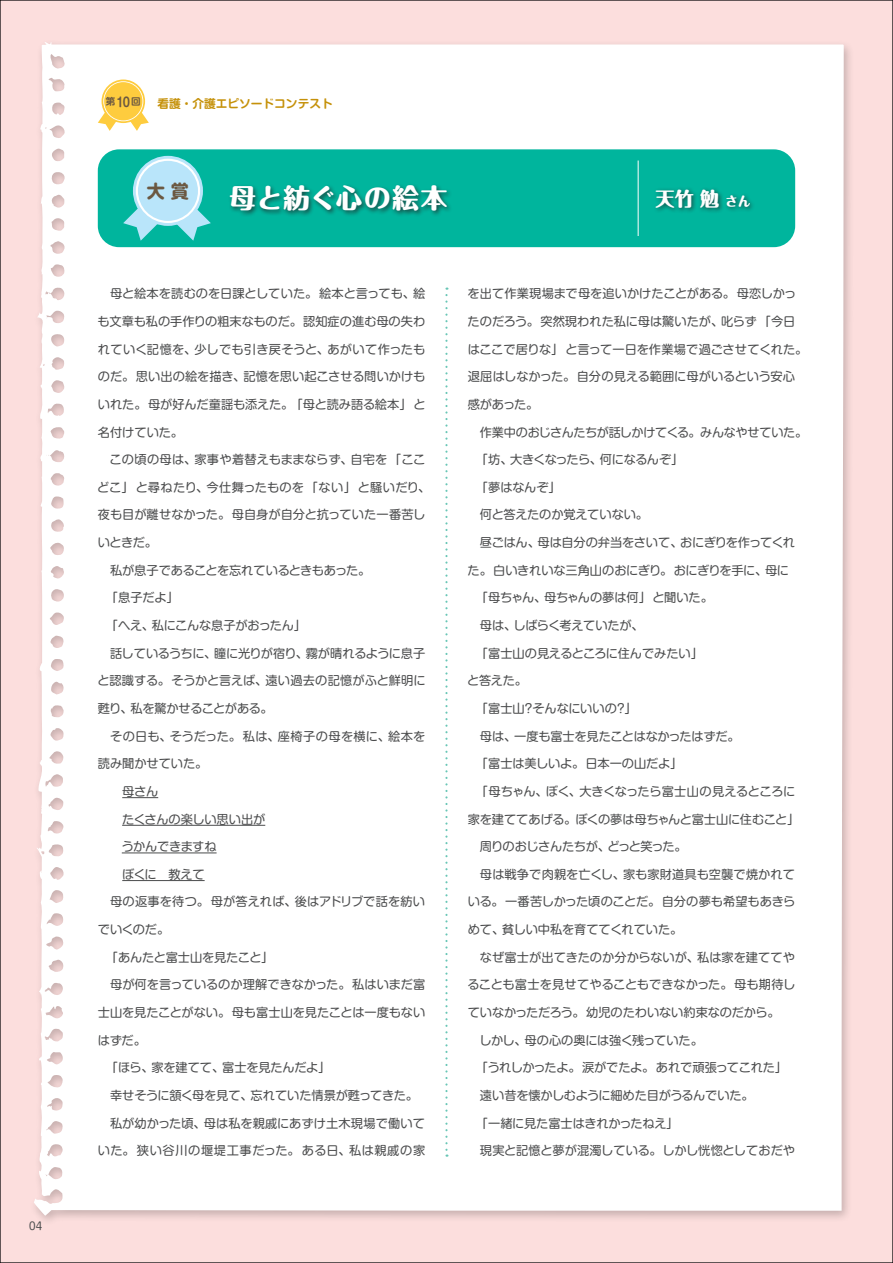
<style>
.page{position:relative;width:893px;height:1263px;background:#fcdedd}
.page>*{position:absolute;margin:0;border:0;box-sizing:border-box;transform-origin:0 0}
.t1{font:800 26.55px "Maru Fo Pro";letter-spacing:.02em;color:#fff}
.t2{font:800 19.2px "Maru Fo Pro";color:#fff}
.t3{font:700 18px "Shin M Go Pr 6";color:#6b5841}
.t4{font:12.15px "Shin M Go Pr 6";letter-spacing:-.01em;color:#4b4c4d}
.t5{font:12.15px "Shin M Go Pr 6";letter-spacing:-.03em;color:#4b4c4d}
.t6{font:12.15px "Shin M Go Pr 6";letter-spacing:.02em;color:#4b4c4d}
.t7{font:12.15px "Shin M Go Pr 6";letter-spacing:.01em;color:#4b4c4d}
.t8{font:12.15px "Shin M Go Pr 6";letter-spacing:.015em;color:#4b4c4d}
.t9{font:12.15px "Shin M Go Pr 6";letter-spacing:.05em;color:#4b4c4d}
.t10{font:12.15px "Shin M Go Pr 6";letter-spacing:-.055em;color:#4b4c4d}
.t11{font:12.15px "Shin M Go Pr 6";letter-spacing:-.05em;color:#4b4c4d}
.t12{font:700 11.7px "Shin M Go Pr 6 De";color:#c5910a}
.t13{font:10.65px "Shin M Go Pr 6";color:#4b4c4d}
.t14{font:700 9.6px "Shin M Go Pr 6 De";color:#6b5841}
.s1{font-size:12.75px}
</style>
<div class="page">
<div style="left:29px;top:37px;width:826px;height:1189px;background:#231f20;opacity:.25"></div>
<div style="left:34px;top:41px;width:810px;height:1175px;background:#fff"></div>
<div style="left:102px;top:80px;width:43px;height:43px;background:#fecc3e;border-radius:50%"></div>
<svg style="left:98px;top:81px;width:51px;height:50px"></svg>
<svg style="left:445px;top:288px;width:3px;height:869px"></svg>
<hr style="left:122px;top:797px;width:36px;height:1px;background:#4b4c4d">
<hr style="left:122px;top:825px;width:143px;height:1px;background:#4b4c4d">
<hr style="left:122px;top:853px;width:95px;height:1px;background:#4b4c4d">
<hr style="left:122px;top:880px;width:83px;height:1px;background:#4b4c4d">
<div style="left:98px;top:149px;width:697px;height:98px;background:#00b59d;border-radius:21px"></div>
<div style="left:653px;top:186px;width:103px;height:27px;background:#231f20;opacity:.7"></div>
<div style="left:227px;top:182px;width:226px;height:35px;background:#231f20;opacity:.7"></div>
<hr style="left:638px;top:161px;width:1px;height:75px;background:#fff">
<svg style="left:123px;top:204px;width:35px;height:37px"></svg>
<svg style="left:174px;top:204px;width:37px;height:37px"></svg>
<div style="left:133px;top:156px;width:70px;height:70px;background:#b9e5fa;border-radius:50%"></div>
<div style="left:136px;top:159px;width:64px;height:64px;border:2px solid #fff;border-radius:50%"></div>
<p class="t13" style="left:29px;top:1217px;width:14px">04</p>
<p class="t14" style="left:106px;top:94px;width:36px">第<span class="s1">10</span>回</p>
<p class="t12" style="left:157px;top:94px;width:177px">看護・介護エピソードコンテスト</p>
<h3 class="t3" style="left:147px;top:175px;width:44px">大 賞</h3>
<h1 class="t1" style="left:230px;top:177px;width:219px">母と紡ぐ心の絵本</h1>
<h2 class="t2" style="left:656px;top:183px;width:96px">天竹 勉<span class="s1">さん</span></h2>
<p class="t4" style="left:110px;top:284px;width:317px">母と絵本を読むのを日課としていた。絵本と言っても、絵</p>
<p class="t4" style="left:98px;top:312px;width:329px">も文章も私の手作りの粗末なものだ。認知症の進む母の失わ</p>
<p class="t6" style="left:98px;top:339px;width:329px">れていく記憶を、少しでも引き戻そうと、あがいて作ったも</p>
<p class="t4" style="left:98px;top:367px;width:329px">のだ。思い出の絵を描き、記憶を思い起こさせる問いかけも</p>
<p class="t4" style="left:98px;top:394px;width:329px">いれた。母が好んだ童謡も添えた。「母と読み語る絵本」と</p>
<p class="t4" style="left:98px;top:422px;width:87px">名付けていた。</p>
<p class="t7" style="left:110px;top:450px;width:317px">この頃の母は、家事や着替えもままならず、自宅を「ここ</p>
<p class="t8" style="left:97px;top:477px;width:335px">どこ」と尋ねたり、今仕舞ったものを「ない」と騒いだり、</p>
<p class="t4" style="left:98px;top:505px;width:329px">夜も目が離せなかった。母自身が自分と抗っていた一番苦し</p>
<p class="t4" style="left:98px;top:533px;width:61px">いときだ。</p>
<p class="t4" style="left:110px;top:560px;width:262px">私が息子であることを忘れているときもあった。</p>
<p class="t4" style="left:106px;top:588px;width:74px">「息子だよ」</p>
<p class="t4" style="left:106px;top:616px;width:202px">「へえ、私にこんな息子がおったん」</p>
<p class="t4" style="left:110px;top:643px;width:317px">話しているうちに、瞳に光りが宿り、霧が晴れるように息子</p>
<p class="t4" style="left:97px;top:671px;width:330px">と認識する。そうかと言えば、遠い過去の記憶がふと鮮明に</p>
<p class="t5" style="left:98px;top:698px;width:176px">甦り、私を驚かせることがある。</p>
<p class="t6" style="left:110px;top:726px;width:317px">その日も、そうだった。私は、座椅子の母を横に、絵本を</p>
<p class="t4" style="left:98px;top:754px;width:111px">読み聞かせていた。</p>
<p class="t4" style="left:98px;top:781px;width:62px">　　母さん</p>
<p class="t4" style="left:98px;top:809px;width:169px">　　たくさんの楽しい思い出が</p>
<p class="t5" style="left:98px;top:837px;width:120px">　　うかんできますね</p>
<p class="t4" style="left:98px;top:864px;width:108px">　　ぼくに　教えて</p>
<p class="t4" style="left:110px;top:892px;width:317px">母の返事を待つ。母が答えれば、後はアドリブで話を紡い</p>
<p class="t4" style="left:98px;top:920px;width:73px">でいくのだ。</p>
<p class="t4" style="left:106px;top:947px;width:169px">「あんたと富士山を見たこと」</p>
<p class="t4" style="left:110px;top:975px;width:317px">母が何を言っているのか理解できなかった。私はいまだ富</p>
<p class="t4" style="left:98px;top:1003px;width:329px">士山を見たことがない。母も富士山を見たことは一度もない</p>
<p class="t4" style="left:98px;top:1030px;width:50px">はずだ。</p>
<p class="t4" style="left:106px;top:1058px;width:226px">「ほら、家を建てて、富士を見たんだよ」</p>
<p class="t4" style="left:110px;top:1085px;width:310px">幸せそうに頷く母を見て、忘れていた情景が甦ってきた。</p>
<p class="t4" style="left:110px;top:1113px;width:317px">私が幼かった頃、母は私を親戚にあずけ土木現場で働いて</p>
<p class="t9" style="left:98px;top:1141px;width:329px">いた。狭い谷川の堰堤工事だった。ある日、私は親戚の家</p>
<p class="t4" style="left:467px;top:284px;width:330px">を出て作業現場まで母を追いかけたことがある。母恋しかっ</p>
<p class="t4" style="left:468px;top:312px;width:329px">たのだろう。突然現われた私に母は驚いたが、叱らず「今日</p>
<p class="t4" style="left:468px;top:339px;width:341px">はここで居りな」と言って一日を作業場で過ごさせてくれた。</p>
<p class="t4" style="left:468px;top:367px;width:329px">退屈はしなかった。自分の見える範囲に母がいるという安心</p>
<p class="t4" style="left:468px;top:394px;width:72px">感があった。</p>
<p class="t4" style="left:480px;top:422px;width:329px">作業中のおじさんたちが話しかけてくる。みんなやせていた。</p>
<p class="t10" style="left:476px;top:450px;width:209px">「坊、大きくなったら、何になるんぞ」</p>
<p class="t4" style="left:476px;top:477px;width:86px">「夢はなんぞ」</p>
<p class="t4" style="left:480px;top:505px;width:170px">何と答えたのか覚えていない。</p>
<p class="t5" style="left:480px;top:533px;width:317px">昼ごはん、母は自分の弁当をさいて、おにぎりを作ってくれ</p>
<p class="t5" style="left:468px;top:560px;width:323px">た。白いきれいな三角山のおにぎり。おにぎりを手に、母に</p>
<p class="t4" style="left:476px;top:588px;width:238px">「母ちゃん、母ちゃんの夢は何」と聞いた。</p>
<p class="t4" style="left:480px;top:616px;width:165px">母は、しばらく考えていたが、</p>
<p class="t4" style="left:476px;top:643px;width:229px">「富士山の見えるところに住んでみたい」</p>
<p class="t4" style="left:467px;top:671px;width:61px">と答えた。</p>
<p class="t4" style="left:476px;top:698px;width:162px">「富士山？そんなにいいの？」</p>
<p class="t4" style="left:480px;top:726px;width:261px">母は、一度も富士を見たことはなかったはずだ。</p>
<p class="t4" style="left:476px;top:754px;width:208px">「富士は美しいよ。日本一の山だよ」</p>
<p class="t4" style="left:476px;top:781px;width:321px">「母ちゃん、ぼく、大きくなったら富士山の見えるところに</p>
<p class="t4" style="left:468px;top:809px;width:333px">家を建ててあげる。ぼくの夢は母ちゃんと富士山に住むこと」</p>
<p class="t11" style="left:480px;top:837px;width:208px">周りのおじさんたちが、どっと笑った。</p>
<p class="t7" style="left:480px;top:864px;width:317px">母は戦争で肉親を亡くし、家も家財道具も空襲で焼かれて</p>
<p class="t4" style="left:468px;top:892px;width:329px">いる。一番苦しかった頃のことだ。自分の夢も希望もあきら</p>
<p class="t4" style="left:468px;top:920px;width:216px">めて、貧しい中私を育ててくれていた。</p>
<p class="t4" style="left:480px;top:947px;width:317px">なぜ富士が出てきたのか分からないが、私は家を建ててや</p>
<p class="t4" style="left:467px;top:975px;width:329px">ることも富士を見せてやることもできなかった。母も期待し</p>
<p class="t4" style="left:468px;top:1003px;width:313px">ていなかっただろう。幼児のたわいない約束なのだから。</p>
<p class="t5" style="left:479px;top:1030px;width:225px">しかし、母の心の奥には強く残っていた。</p>
<p class="t5" style="left:476px;top:1058px;width:313px">「うれしかったよ。涙がでたよ。あれで頑張ってこれた」</p>
<p class="t4" style="left:480px;top:1085px;width:275px">遠い昔を懐かしむように細めた目がうるんでいた。</p>
<p class="t4" style="left:476px;top:1113px;width:204px">「一緒に見た富士はきれかったねえ」</p>
<p class="t4" style="left:480px;top:1141px;width:317px">現実と記憶と夢が混濁している。しかし恍惚としておだや</p>
</div>
